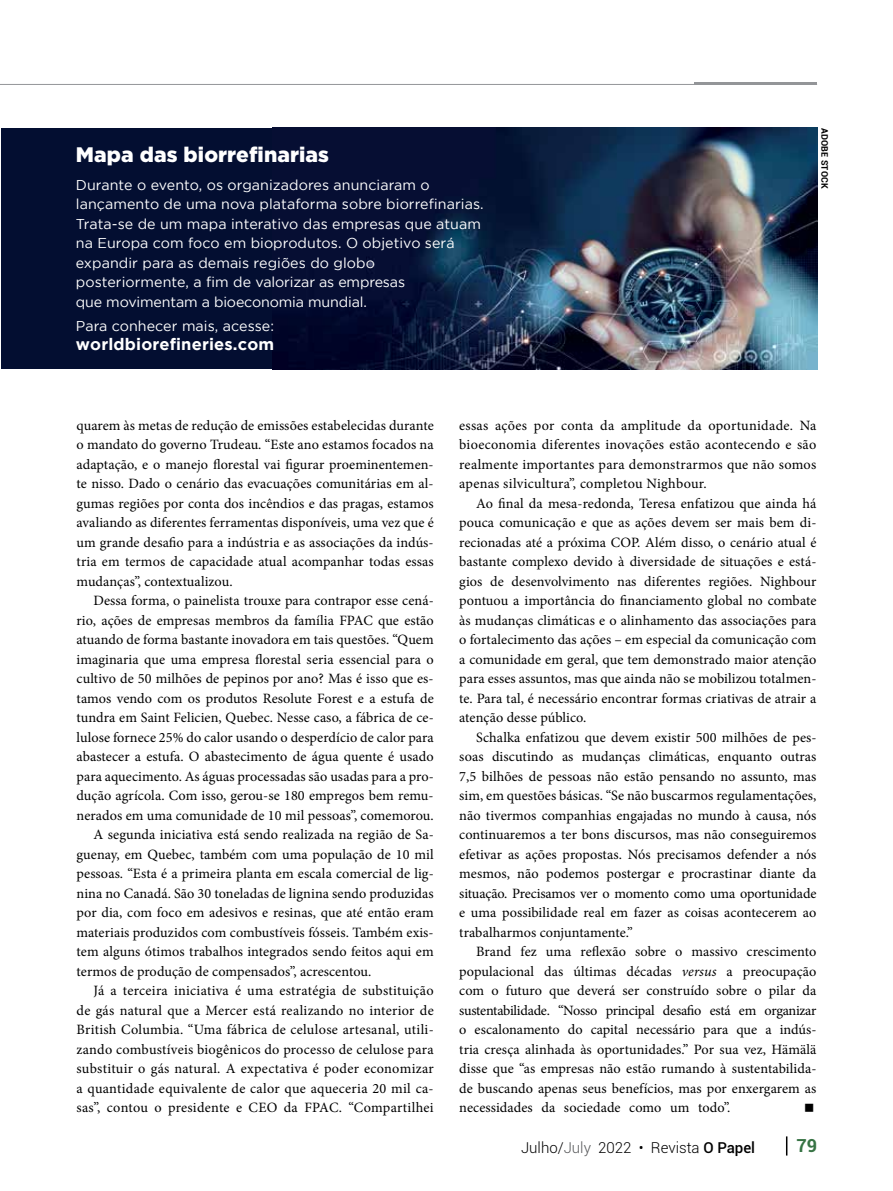
<style>
.page{position:relative;width:893px;height:1191px;background:#fff}
.page>*{position:absolute;margin:0;border:0;box-sizing:border-box;transform-origin:0 0}
.t1{font:900 21px "Gotham";letter-spacing:.005em;color:#fff}
.t2{font:700 18px "Roboto";color:#377344}
.t3{font:700 16.5px "Gotham";letter-spacing:.01em;color:#fff}
.t4{font:300 15px "Roboto";color:#000}
.t5{font:14.25px/19.5px "Minion Pro";letter-spacing:.005em;color:#000;text-align:justify}
.t6{font:14.25px/19.5px "Gotham";letter-spacing:.005em;color:#fff}
.t7{font:700 9px "Roboto";letter-spacing:.02em;color:#000}
.s1{font-style:italic}
.s2{color:#58595b}
.s3{font-weight:500}
</style>
<div class="page">
<hr style="left:0;top:84px;width:817px;height:1px;background:#939598">
<hr style="left:693px;top:82px;width:123px;height:2px;background:#939598">
<svg style="left:786px;top:1136px;width:1px;height:19px"></svg>
<div style="left:1px;top:128px;width:815px;height:241px;background:#030e31"></div>
<img style="left:273px;top:128px;width:544px;height:241px">
<h1 class="t1" style="left:76px;top:142px;width:255px">Mapa das biorrefinarias</h1>
<p class="t6" style="left:76px;top:175px;width:409px">Durante o evento, os organizadores anunciaram o lançamento de uma nova plataforma sobre biorrefinarias.<br>Trata-se de um mapa interativo das empresas que atuam na Europa com foco em bioprodutos. O objetivo será expandir para as demais regiões do globo posteriormente, a fim de valorizar as empresas<br>que movimentam a bioeconomia mundial.</p>
<p class="t6" style="left:76px;top:316px;width:200px">Para conhecer mais, acesse:</p>
<p class="t3" style="left:76px;top:335px;width:200px">worldbiorefineries.com</p>
<p class="t7" style="left:831px;top:128px;width:62px;rotate:90deg">ADOBE STOCK</p>
<p class="t5" style="left:77px;top:415px;width:359px">quarem às metas de redução de emissões estabelecidas durante o mandato do governo Trudeau. “Este ano estamos focados na adaptação, e o manejo florestal vai figurar proeminentemen&shy;te nisso. Dado o cenário das evacuações comunitárias em al&shy;gumas regiões por conta dos incêndios e das pragas, estamos avaliando as diferentes ferramentas disponíveis, uma vez que é um grande desafio para a indústria e as associações da indús&shy;tria em termos de capacidade atual acompanhar todas essas mudanças”, contextualizou.</p>
<p class="t5" style="left:94px;top:591px;width:342px">Dessa forma, o painelista trouxe para contrapor esse cená-</p>
<p class="t5" style="left:77px;top:610px;width:359px">rio, ações de empresas membros da família FPAC que estão</p>
<p class="t5" style="left:77px;top:630px;width:359px">atuando de forma bastante inovadora em tais questões. “Quem</p>
<p class="t5" style="left:77px;top:649px;width:359px">imaginaria que uma empresa florestal seria essencial para o</p>
<p class="t5" style="left:77px;top:669px;width:359px">cultivo de 50 milhões de pepinos por ano? Mas é isso que es-</p>
<p class="t5" style="left:77px;top:688px;width:359px">tamos vendo com os produtos Resolute Forest e a estufa de</p>
<p class="t5" style="left:77px;top:708px;width:359px">tundra em Saint Felicien, Quebec. Nesse caso, a fábrica de ce-</p>
<p class="t5" style="left:77px;top:727px;width:359px">lulose fornece 25% do calor usando o desperdício de calor para</p>
<p class="t5" style="left:77px;top:747px;width:359px">abastecer a estufa. O abastecimento de água quente é usado</p>
<p class="t5" style="left:77px;top:766px;width:359px">para aquecimento. As águas processadas são usadas para a pro-</p>
<p class="t5" style="left:77px;top:786px;width:359px">dução agrícola. Com isso, gerou-se 180 empregos bem remu-</p>
<p class="t5" style="left:77px;top:805px;width:359px">nerados em uma comunidade de 10 mil pessoas”, comemorou.</p>
<p class="t5" style="left:94px;top:825px;width:342px">A segunda iniciativa está sendo realizada na região de Sa-</p>
<p class="t5" style="left:77px;top:844px;width:359px">guenay, em Quebec, também com uma população de 10 mil</p>
<p class="t5" style="left:77px;top:864px;width:359px">pessoas. “Esta é a primeira planta em escala comercial de lig-</p>
<p class="t5" style="left:77px;top:883px;width:359px">nina no Canadá. São 30 toneladas de lignina sendo produzidas</p>
<p class="t5" style="left:77px;top:903px;width:359px">por dia, com foco em adesivos e resinas, que até então eram</p>
<p class="t5" style="left:77px;top:922px;width:359px">materiais produzidos com combustíveis fósseis. Também exis-</p>
<p class="t5" style="left:77px;top:942px;width:359px">tem alguns ótimos trabalhos integrados sendo feitos aqui em</p>
<p class="t5" style="left:77px;top:961px;width:296px">termos de produção de compensados”, acrescentou.</p>
<p class="t5" style="left:94px;top:981px;width:342px">Já a terceira iniciativa é uma estratégia de substituição</p>
<p class="t5" style="left:77px;top:1000px;width:359px">de gás natural que a Mercer está realizando no interior de</p>
<p class="t5" style="left:77px;top:1020px;width:359px">British Columbia. “Uma fábrica de celulose artesanal, utili-</p>
<p class="t5" style="left:77px;top:1039px;width:359px">zando combustíveis biogênicos do processo de celulose para</p>
<p class="t5" style="left:77px;top:1059px;width:359px">substituir o gás natural. A expectativa é poder economizar</p>
<p class="t5" style="left:77px;top:1078px;width:359px">a quantidade equivalente de calor que aqueceria 20 mil ca-</p>
<p class="t5" style="left:77px;top:1098px;width:359px">sas”, contou o presidente e CEO da FPAC. “Compartilhei</p>
<p class="t5" style="left:459px;top:415px;width:359px">essas ações por conta da amplitude da oportunidade. Na bioeconomia diferentes inovações estão acontecendo e são realmente importantes para demonstrarmos que não somos apenas silvicultura”, completou Nighbour.</p>
<p class="t5" style="left:459px;top:493px;width:359px;text-indent:17px">Ao final da mesa-redonda, Teresa enfatizou que ainda há pouca comunicação e que as ações devem ser mais bem di&shy;recionadas até a próxima COP. Além disso, o cenário atual é bastante complexo devido à diversidade de situações e está&shy;gios de desenvolvimento nas diferentes regiões. Nighbour pontuou a importância do financiamento global no combate às mudanças climáticas e o alinhamento das associações para o fortalecimento das ações – em especial da comunicação com a comunidade em geral, que tem demonstrado maior atenção para esses assuntos, mas que ainda não se mobilizou totalmen&shy;te. Para tal, é necessário encontrar formas criativas de atrair a atenção desse público.</p>
<p class="t5" style="left:459px;top:727px;width:359px;text-indent:17px">Schalka enfatizou que devem existir 500 milhões de pes&shy;soas discutindo as mudanças climáticas, enquanto outras 7,5 bilhões de pessoas não estão pensando no assunto, mas sim, em questões básicas. “Se não buscarmos regulamentações, não tivermos companhias engajadas no mundo à causa, nós continuaremos a ter bons discursos, mas não conseguiremos efetivar as ações propostas. Nós precisamos defender a nós mesmos, não podemos postergar e procrastinar diante da situação. Precisamos ver o momento como uma oportunidade e uma possibilidade real em fazer as coisas acontecerem ao trabalharmos conjuntamente.”</p>
<p class="t5" style="left:459px;top:942px;width:359px;text-indent:17px">Brand fez uma reflexão sobre o massivo crescimento populacional das últimas décadas <span class="s1">versus</span> a preocupação com o futuro que deverá ser construído sobre o pilar da sustentabilidade. “Nosso principal desafio está em organizar o escalonamento do capital necessário para que a indús&shy;tria cresça alinhada às oportunidades.” Por sua vez, Hämälä disse que “as empresas não estão rumando à sustentabilida&shy;de buscando apenas seus benefícios, mas por enxergarem as necessidades da sociedade como um todo”.</p>
<p class="t4" style="left:521px;top:1137px;width:236px">Julho/<span class="s2">July</span> 2022 • Revista <span class="s3">O Papel</span></p>
<p class="t2" style="left:796px;top:1133px;width:22px">79</p>
</div>
